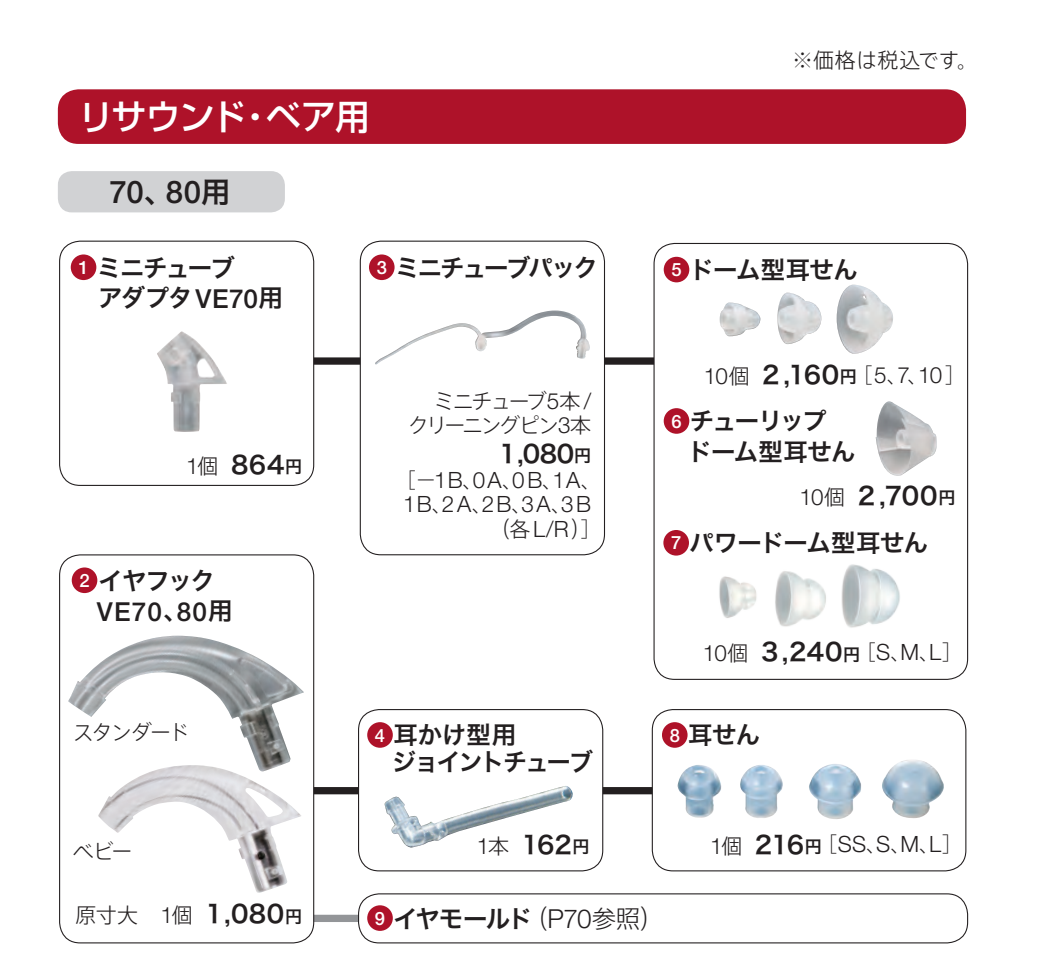
<style>
.page{position:relative;width:1038px;height:971px;background:#fff}
.page>*{position:absolute;margin:0;border:0;box-sizing:border-box;transform-origin:0 0}
.t1{font:500 35px "Shin Go Pro";letter-spacing:-.04em;color:#fff}
.t2{font:500 31.15px "Helvetica Neue";color:#231f20}
.t3{font:500 26.25px "Helvetica Neue";letter-spacing:.045em;color:#231f20}
.t4{font:24.5px/26.9px "Hira Kaku Pro W6";letter-spacing:-.05em;color:#231f20}
.t5{font:24.5px/47.2px "Hira Kaku Pro W6";letter-spacing:-.025em;color:#231f20}
.t6{font:24.5px/30.4px "Hira Kaku Pro W6";letter-spacing:-.07em;color:#231f20}
.t7{font:24.5px "Hira Kaku Pro W6";letter-spacing:-.085em;color:#231f20}
.t8{font:300 22.4px "Helvetica Neue";letter-spacing:.06em;color:#231f20}
.t9{font:300 22.4px/24.5px "Helvetica Neue";letter-spacing:.105em;color:#231f20;text-align:center}
.t10{font:300 21px/24.5px "Axis Std";letter-spacing:-.095em;color:#231f20;text-align:right}
.t11{font:300 21px "Axis Std";letter-spacing:.015em;color:#231f20}
.s1{font-family:"Hira Kaku Pro W6";font-weight:400;font-size:29.05px}
.s2{font-family:"Helvetica Neue";font-weight:500;font-size:18.2px;color:#fff}
.s3{font-family:"Helvetica Neue";font-weight:500;font-size:26.25px}
.s4{font-family:"Helvetica Neue";font-weight:300;font-size:22.4px}
.s5{font-family:"Axis Std";font-weight:300;font-size:21px}
.s6{font-size:17.15px}
.s7{font-family:"Hira Kaku Pro W6";font-weight:400;font-size:24.5px}
.s8{font-family:"Helvetica Neue";font-size:22.4px}
.s9{font-family:"Axis Std";font-size:21px}
.s10{font-family:"Hira Kaku Pro W6";font-weight:400;font-size:17.15px}
.s11{font-family:"Axis Std";font-weight:300}
.s12{font-family:"Helvetica Neue";font-weight:300;font-size:26.25px}
</style>
<div class="page">
<div style="left:58px;top:171px;width:227px;height:41px;background:#d1d2d4;border-radius:14px"></div>
<div style="left:230px;top:357px;width:450px;height:8px;background:#231f20"></div>
<div style="left:360px;top:241px;width:244px;height:314px;background:#fff;border-radius:21px"></div>
<div style="left:360px;top:241px;width:245px;height:314px;border:1px solid #231f20;border-radius:21px"></div>
<div style="left:369px;top:254px;width:25px;height:26px;background:#ae1229;border-radius:50%"></div>
<div style="left:60px;top:241px;width:254px;height:244px;background:#fff;border-radius:21px"></div>
<div style="left:59px;top:241px;width:255px;height:245px;border:1px solid #231f20;border-radius:21px"></div>
<div style="left:71px;top:254px;width:25px;height:26px;background:#ae1229;border-radius:50%"></div>
<img style="left:375px;top:313px;width:211px;height:51px">
<img style="left:157px;top:331px;width:70px;height:101px">
<div style="left:58px;top:89px;width:908px;height:55px;background:#ae1229;border-radius:21px"></div>
<div style="left:301px;top:914px;width:451px;height:8px;background:#939598"></div>
<div style="left:358px;top:893px;width:609px;height:49px;background:#fff;border-radius:21px"></div>
<div style="left:358px;top:893px;width:610px;height:50px;border:1px solid #231f20;border-radius:21px"></div>
<div style="left:367px;top:905px;width:26px;height:25px;background:#ae1229;border-radius:50%"></div>
<div style="left:301px;top:787px;width:451px;height:7px;background:#231f20"></div>
<div style="left:358px;top:709px;width:245px;height:161px;background:#fff;border-radius:21px"></div>
<div style="left:358px;top:709px;width:245px;height:162px;border:1px solid #231f20;border-radius:21px"></div>
<div style="left:367px;top:722px;width:26px;height:25px;background:#ae1229;border-radius:50%"></div>
<img style="left:384px;top:786px;width:189px;height:62px">
<div style="left:652px;top:709px;width:314px;height:161px;background:#fff;border-radius:21px"></div>
<div style="left:652px;top:709px;width:314px;height:162px;border:1px solid #231f20;border-radius:21px"></div>
<img style="left:677px;top:760px;width:267px;height:59px">
<div style="left:662px;top:722px;width:25px;height:25px;background:#ae1229;border-radius:50%"></div>
<div style="left:60px;top:555px;width:254px;height:387px;background:#fff;border-radius:21px"></div>
<div style="left:59px;top:554px;width:255px;height:389px;border:1px solid #231f20;border-radius:21px"></div>
<div style="left:72px;top:567px;width:25px;height:26px;background:#ae1229;border-radius:50%"></div>
<img style="left:68px;top:635px;width:236px;height:130px">
<img style="left:98px;top:765px;width:203px;height:127px">
<div style="left:654px;top:243px;width:313px;height:436px;background:#fff;border-radius:21px"></div>
<div style="left:653px;top:243px;width:315px;height:437px;border:1px solid #231f20;border-radius:21px"></div>
<div style="left:664px;top:257px;width:25px;height:25px;background:#ae1229;border-radius:50%"></div>
<div style="left:664px;top:408px;width:25px;height:26px;background:#ae1229;border-radius:50%"></div>
<img style="left:720px;top:302px;width:40px;height:34px">
<img style="left:777px;top:293px;width:44px;height:51px">
<img style="left:837px;top:285px;width:56px;height:69px">
<img style="left:876px;top:401px;width:61px;height:75px">
<div style="left:663px;top:530px;width:26px;height:25px;background:#ae1229;border-radius:50%"></div>
<img style="left:719px;top:564px;width:181px;height:64px">
<h1 class="t1" style="left:78px;top:88px;width:293px">リサウンド・ベア用</h1>
<p class="t2" style="left:109px;top:174px;width:122px">70<span class="s1">、</span>80<span class="s1">用</span></p>
<p class="t6" style="left:70px;top:251px;width:214px;text-indent:8px"><span class="s2">1</span> ミニチューブ<br>　アダプタ<span class="s3">VE70</span>用</p>
<p class="t4" style="left:186px;top:450px;width:117px"><span class="s4">1</span><span class="s5">個</span> 864<span class="s6">円</span></p>
<p class="t4" style="left:79px;top:566px;width:137px"><span class="s2">2</span> イヤフック</p>
<p class="t3" style="left:97px;top:595px;width:137px">VE70<span class="s7">、</span>80<span class="s7">用</span></p>
<p class="t10" style="left:73px;top:718px;width:118px">スタンダード</p>
<p class="t7" style="left:377px;top:245px;width:223px"><span class="s2">3</span> ミニチューブパック</p>
<p class="t10" style="left:409px;top:387px;width:184px">ミニチューブ<span class="s8">5</span>本 <span class="s8">/</span>クリーニングピン<span class="s8">3</span>本</p>
<p class="t4" style="left:499px;top:439px;width:93px">1,080<span class="s6">円</span></p>
<p class="t9" style="left:395px;top:467px;width:208px"><span class="s9">［－</span>1B<span class="s9">、</span>0A<span class="s9">、</span>0B<span class="s9">、</span>1A<span class="s9">、<br></span>1B<span class="s9">、</span>2A<span class="s9">、</span>2B<span class="s9">、</span>3A<span class="s9">、</span>3B</p>
<p class="t10" style="left:489px;top:515px;width:114px">（各<span class="s8">L/R</span>）］</p>
<p class="t4" style="left:367px;top:720px;width:228px;text-indent:8px"><span class="s2">4</span> 耳かけ型用<br>　ジョイントチューブ</p>
<p class="t11" style="left:792px;top:45px;width:187px">※価格は税込です。</p>
<p class="t5" style="left:671px;top:245px;width:188px"><span class="s2">5</span> ドーム型耳せん</p>
<p class="t8" style="left:704px;top:361px;width:264px">10<span class="s9">個</span> <span class="s7">2 ,160</span><span class="s10">円</span><span class="s9">［</span>5<span class="s9">、</span>7<span class="s9">、</span>10<span class="s9">］</span></p>
<p class="t4" style="left:663px;top:405px;width:194px;line-height:30.4px;text-indent:8px"><span class="s2">6</span> チューリップ　ドーム型耳せん</p>
<p class="t5" style="left:671px;top:471px;width:286px;text-indent:128px"><span class="s4">10</span><span class="s5">個</span> 2,700<span class="s6">円<br></span><span class="s2">7</span> パワードーム型耳せん</p>
<p class="t8" style="left:703px;top:638px;width:262px">10<span class="s9">個</span> <span class="s7">3,240</span><span class="s10">円</span><span class="s9">［</span>S<span class="s9">、</span>M<span class="s9">、</span>L<span class="s9">］</span></p>
<p class="t4" style="left:670px;top:720px;width:92px"><span class="s2">8</span> 耳せん</p>
<p class="t10" style="left:73px;top:837px;width:61px">ベビー</p>
<p class="t10" style="left:75px;top:901px;width:64px">原寸大</p>
<p class="t4" style="left:161px;top:899px;width:143px"><span class="s4">1</span><span class="s5">個</span> 1,080<span class="s6">円</span></p>
<p class="t4" style="left:477px;top:830px;width:114px"><span class="s4">1</span><span class="s5">本</span> 162<span class="s6">円</span></p>
<p class="t4" style="left:375px;top:903px;width:291px"><span class="s2">9</span> イヤモールド<span class="s11">（</span><span class="s12">P70</span><span class="s11">参照）</span></p>
<p class="t8" style="left:710px;top:830px;width:255px">1<span class="s9">個</span> <span class="s7">216</span><span class="s10">円</span><span class="s9">［</span>SS<span class="s9">、</span>S<span class="s9">、</span>M<span class="s9">、</span>L<span class="s9">］</span></p>
</div>
